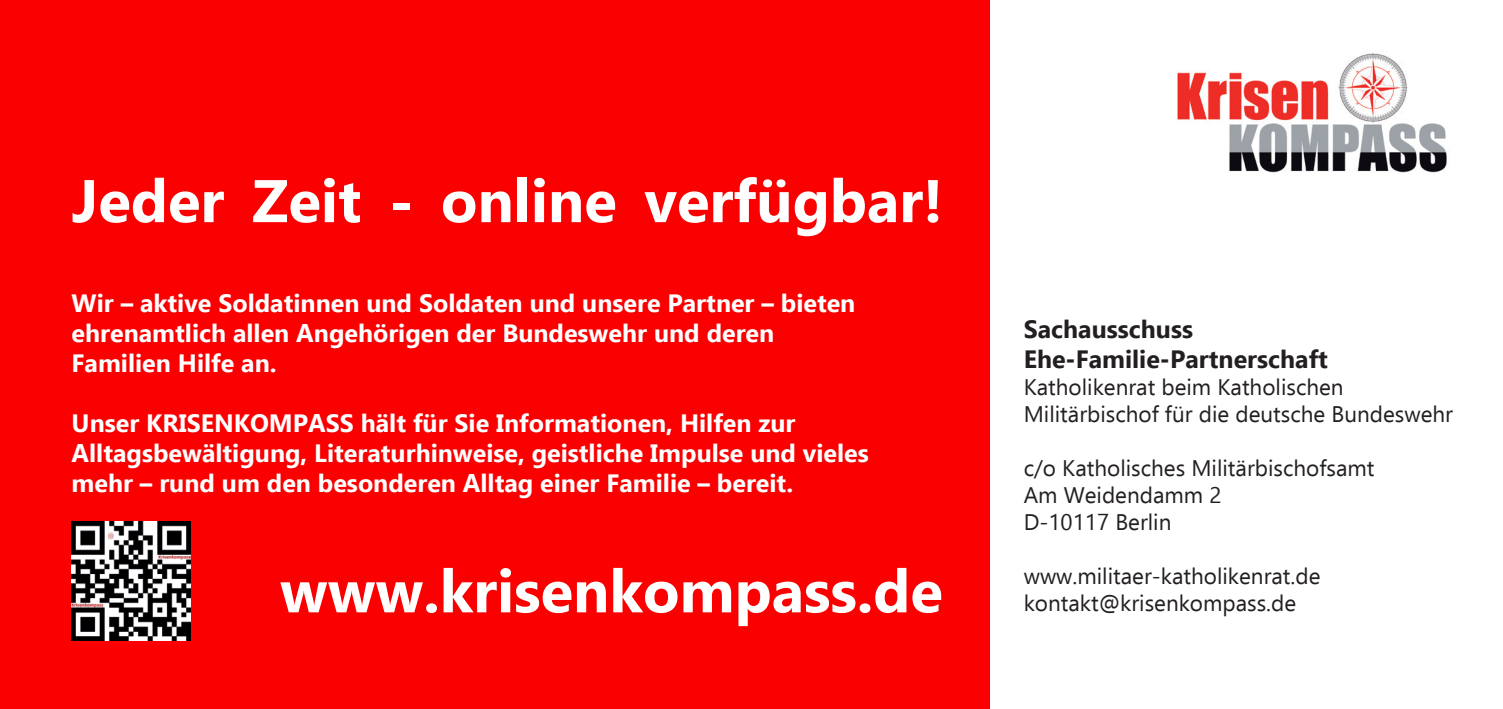
<style>
.page{position:relative;width:1503px;height:709px;background:#fff}
.page>*{position:absolute;margin:0;border:0;box-sizing:border-box;transform-origin:0 0}
.t1{font:700 60px "Ebrima";color:#fff}
.t2{font:700 25px/30px "Ebrima";color:#fff}
.t3{font:700 25px/30px "Ebrima";color:#231f20}
.t4{font:22.5px/27px "Ebrima";color:#231f20}
</style>
<div class="page">
<div style="left:0;top:0;width:989px;height:709px;background:#fa0001"></div>
<img style="left:1177px;top:53px;width:270px;height:120px">
<img style="left:72px;top:521px;width:119px;height:119px">
<h1 class="t1" style="left:72px;top:156px;width:872px">Jeder Zeit - online verfügbar!</h1>
<p class="t2" style="left:72px;top:287px;width:785px">Wir – aktive Soldatinnen und Soldaten und unsere Partner – bieten ehrenamtlich allen Angehörigen der Bundeswehr und deren<br>Familien Hilfe an.</p>
<p class="t2" style="left:72px;top:407px;width:798px">Unser KRISENKOMPASS hält für Sie Informationen, Hilfen zur<br>Alltagsbewältigung, Literaturhinweise, geistliche Impulse und vieles mehr – rund um den besonderen Alltag einer Familie – bereit.</p>
<h1 class="t1" style="left:280px;top:546px;width:664px">www.krisenkompass.de</h1>
<p class="t3" style="left:1023px;top:313px;width:306px">Sachausschuss<br>Ehe-Familie-Partnerschaft</p>
<p class="t4" style="left:1023px;top:373px;width:431px">Katholikenrat beim Katholischen<br>Militärbischof für die deutsche Bundeswehr</p>
<p class="t4" style="left:1023px;top:454px;width:352px">c/o Katholisches Militärbischofsamt<br>Am Weidendamm 2<br>D-10117 Berlin</p>
<p class="t4" style="left:1023px;top:562px;width:298px">www.militaer-katholikenrat.de</p>
<p class="t4" style="left:1023px;top:589px;width:274px">kontakt@krisenkompass.de</p>
</div>
